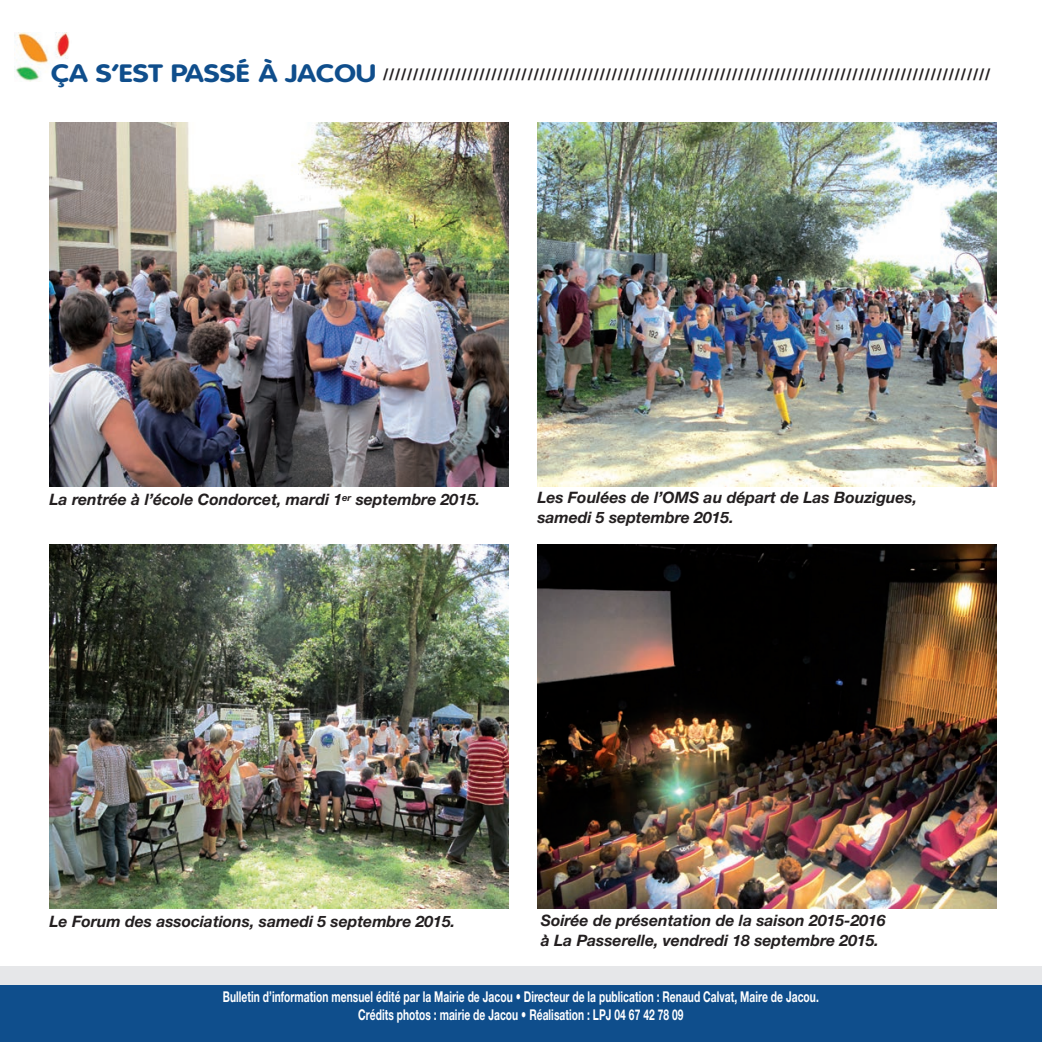
<style>
.page{position:relative;width:1042px;height:1042px;background:#fff}
.page>*{position:absolute;margin:0;border:0;box-sizing:border-box;transform-origin:0 0}
.t1{font:italic 700 15.75px/19.6px "Helvetica Neue";color:#231f20}
.t2{font:700 condensed 15.75px "Helvetica Neue";color:#231f20}
.t3{font:700 14.88px/17.8px "Helvetica Neue";letter-spacing:.005em;color:#fff;text-align:center;scale:.69 1}
.s1{font-family:"VAG Rounded";font-stretch:normal;font-size:24.68px;color:#0f4e8c}
.s2{font-family:"Baskerville";font-weight:600;font-style:normal}
</style>
<div class="page">
<div style="left:0;top:966px;width:1042px;height:76px;background:#e6e7e9"></div>
<div style="left:0;top:985px;width:1042px;height:57px;background:#0f4e8c"></div>
<img style="left:50px;top:545px;width:458px;height:363px">
<img style="left:537px;top:122px;width:459px;height:364px">
<img style="left:50px;top:122px;width:458px;height:364px">
<img style="left:537px;top:544px;width:459px;height:364px">
<img style="left:14px;top:32px;width:56px;height:49px">
<p class="t2" style="left:51px;top:65px;width:941px"><span class="s1">ÇA S’EST PASSÉ À JACOU</span> /////////////////////////////////////////////////////////////////////////////////////////////////////</p>
<p class="t1" style="left:50px;top:491px;width:432px">La rentré<span class="s2">́</span>e à<span class="s2">̀</span>l’é<span class="s2">́</span>cole Condorcet, mardi 1<sup>er</sup> septembre 2015.</p>
<p class="t1" style="left:537px;top:489px;width:381px">Les Foulé<span class="s2">́</span>es de l’OMS au dé<span class="s2">́</span>part de Las Bouzigues, samedi 5 septembre 2015.</p>
<p class="t1" style="left:50px;top:913px;width:407px">Le Forum des associations, samedi 5 septembre 2015.</p>
<p class="t1" style="left:541px;top:912px;width:346px">Soiré<span class="s2">́</span>e de pré<span class="s2">́</span>sentation de la saison 2015-2016 à<span class="s2">̀</span>La Passerelle, vendredi 18 septembre 2015.</p>
<p class="t3" style="left:223px;top:989px;width:865px">Bulletin d’information mensuel édité par la Mairie de Jacou • Directeur de la publication : Renaud Calvat, Maire de Jacou.<br>Crédits photos : mairie de Jacou • Réalisation : LPJ 04 67 42 78 09</p>
</div>
